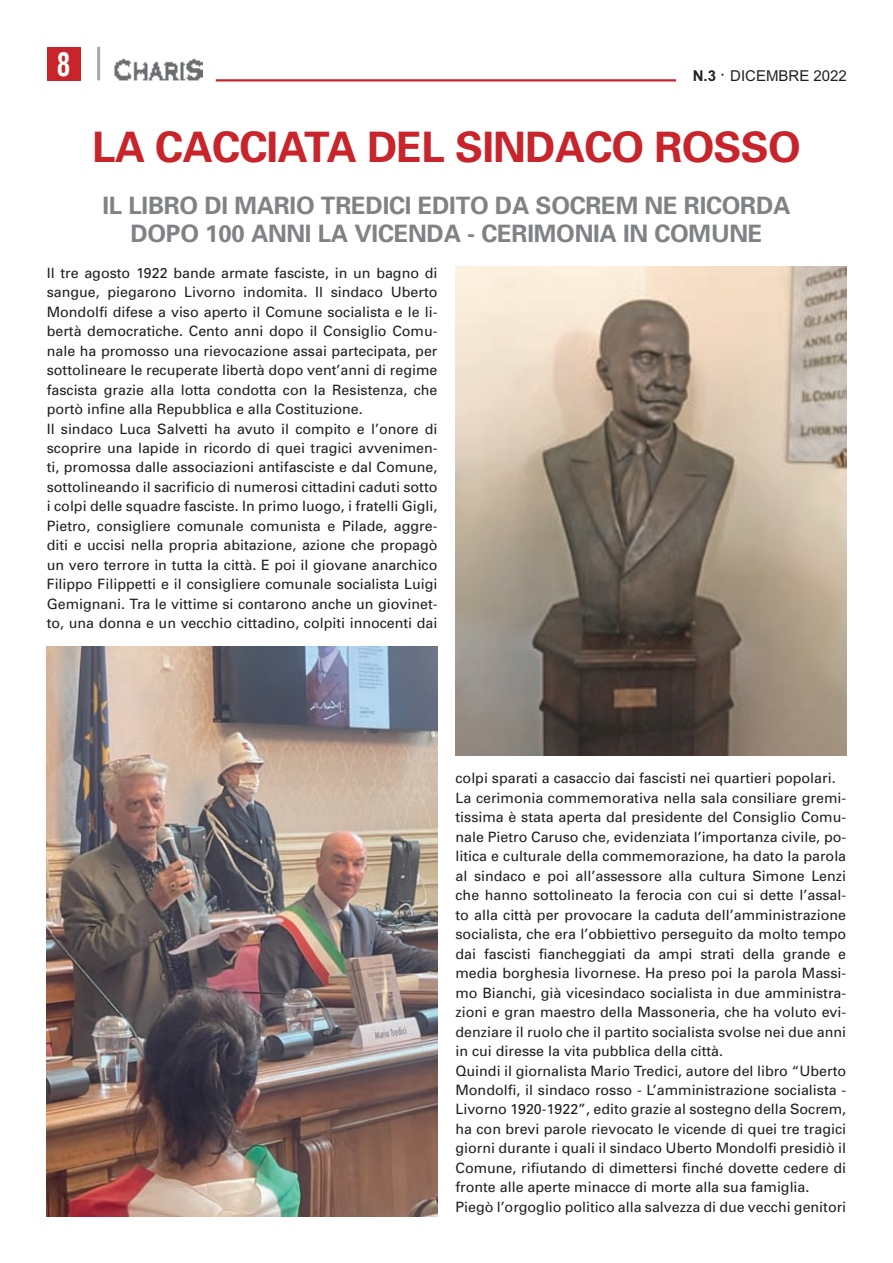
<style>
.page{position:relative;width:893px;height:1263px;background:#fff}
.page>*{position:absolute;margin:0;border:0;box-sizing:border-box;transform-origin:0 0}
.t1{font:700 42px "Univers";letter-spacing:-.02em;color:#c8242b}
.t2{font:700 condensed 31.8px "Helvetica";color:#fff;scale:.85 1}
.t3{font:700 24px/28.8px "Univers";letter-spacing:-.01em;color:#808285;text-align:center}
.t4{font:15px "M Arial";color:#231f20}
.t5{font:14.25px/19.5px "Univers";color:#231f20}
.s1{font-weight:700}
.s2{font-size:18px}
</style>
<div class="page">
<img style="left:114px;top:58px;width:88px;height:23px">
<div style="left:47px;top:47px;width:33px;height:33px;background:#c8242b"></div>
<hr style="left:97px;top:47px;width:3px;height:33px;background:#a8a9ad">
<hr style="left:216px;top:79px;width:460px;height:2px;background:#c8242b">
<img style="left:47px;top:646px;width:390px;height:570px">
<img style="left:455px;top:267px;width:391px;height:489px">
<h2 class="t2" style="left:57px;top:52px;width:17px">8</h2>
<p class="t4" style="left:693px;top:71px;width:156px"><span class="s1">N.3</span> <span class="s2">·</span> DICEMBRE 2022</p>
<h1 class="t1" style="left:92px;top:132px;width:710px">LA CACCIATA DEL SINDACO ROSSO</h1>
<h3 class="t3" style="left:102px;top:193px;width:689px">IL LIBRO DI MARIO TREDICI EDITO DA SOCREM NE RICORDA<br>DOPO 100 ANNI LA VICENDA - CERIMONIA IN COMUNE</h3>
<p class="t5" style="left:47px;top:264px;width:392px">Il tre agosto 1922 bande armate fasciste, in un bagno di sangue, piegarono Livorno indomita. Il sindaco Uberto Mondolfi difese a viso aperto il Comune socialista e le li&shy;bertà democratiche. Cento anni dopo il Consiglio Comu&shy;nale ha promosso una rievocazione assai partecipata, per sottolineare le recuperate libertà dopo vent’anni di regime fascista grazie alla lotta condotta con la Resistenza, che portò infine alla Repubblica e alla Costituzione.<br>Il sindaco Luca Salvetti ha avuto il compito e l’onore di scoprire una lapide in ricordo di quei tragici avvenimen&shy;ti, promossa dalle associazioni antifasciste e dal Comune, sottolineando il sacrificio di numerosi cittadini caduti sotto i colpi delle squadre fasciste. In primo luogo, i fratelli Gigli, Pietro, consigliere comunale comunista e Pilade, aggre&shy;diti e uccisi nella propria abitazione, azione che propagò un vero terrore in tutta la città. E poi il giovane anarchico Filippo Filippetti e il consigliere comunale socialista Luigi Gemignani. Tra le vittime si contarono anche un giovinet&shy;to, una donna e un vecchio cittadino, colpiti innocenti dai</p>
<p class="t5" style="left:455px;top:769px;width:392px">colpi sparati a casaccio dai fascisti nei quartieri popolari.<br>La cerimonia commemorativa nella sala consiliare gremi&shy;tissima è stata aperta dal presidente del Consiglio Comu&shy;nale Pietro Caruso che, evidenziata l’importanza civile, po&shy;litica e culturale della commemorazione, ha dato la parola al sindaco e poi all’assessore alla cultura Simone Lenzi che hanno sottolineato la ferocia con cui si dette l’assal&shy;to alla città per provocare la caduta dell’amministrazione socialista, che era l’obbiettivo perseguito da molto tempo dai fascisti fiancheggiati da ampi strati della grande e media borghesia livornese. Ha preso poi la parola Massi&shy;mo Bianchi, già vicesindaco socialista in due amministra&shy;zioni e gran maestro della Massoneria, che ha voluto evi&shy;denziare il ruolo che il partito socialista svolse nei due anni in cui diresse la vita pubblica della città.<br>Quindi il giornalista Mario Tredici, autore del libro “Uberto Mondolfi, il sindaco rosso - L’amministrazione socialista - Livorno 1920-1922”, edito grazie al sostegno della Socrem, ha con brevi parole rievocato le vicende di quei tre tragici giorni durante i quali il sindaco Uberto Mondolfi presidiò il Comune, rifiutando di dimettersi finché dovette cedere di fronte alle aperte minacce di morte alla sua famiglia.<br>Piegò l’orgoglio politico alla salvezza di due vecchi genitori</p>
</div>
